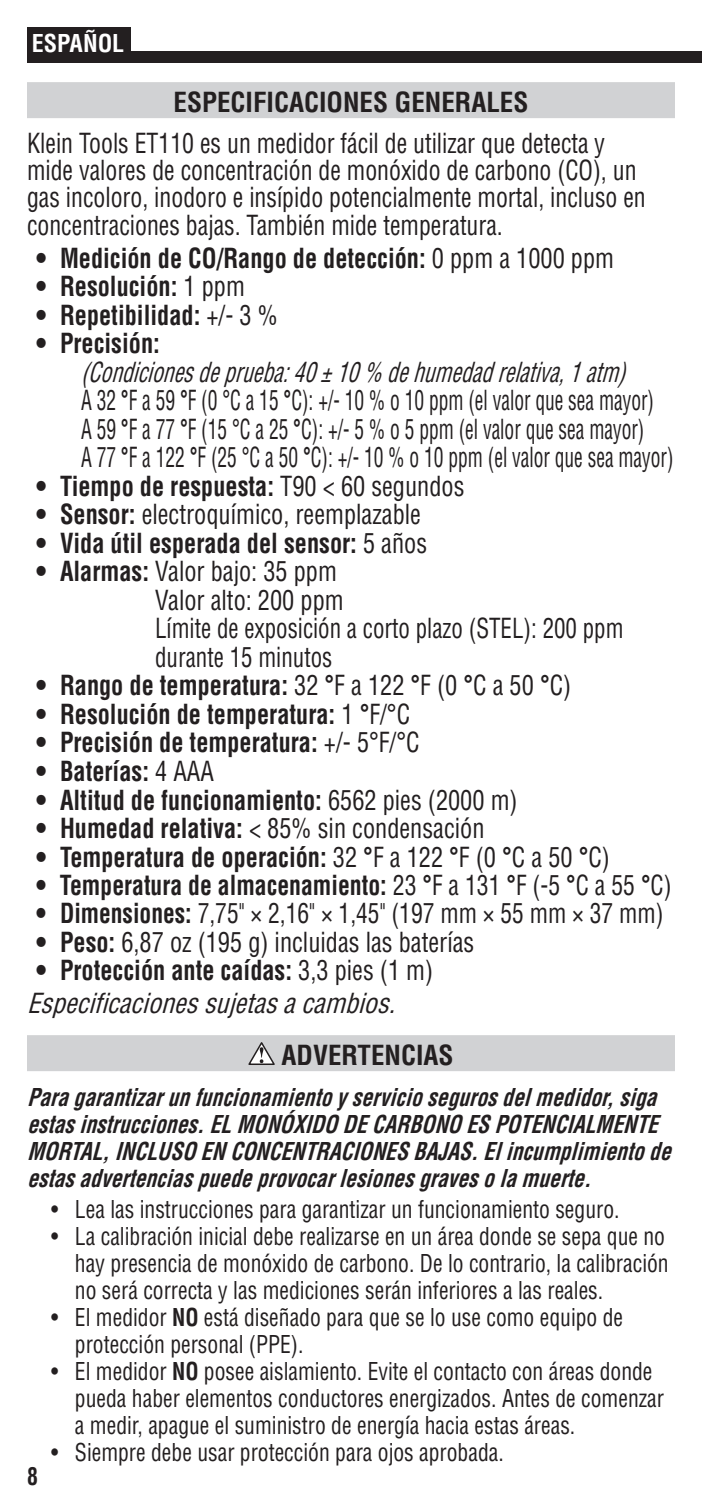
<style>
.page{position:relative;width:702px;height:1512px;background:#fff}
.page>*{position:absolute;margin:0;border:0;box-sizing:border-box;transform-origin:0 0}
.t1{font:700 condensed 27px "Helvetica LT Std";color:#231f20;scale:.9 1}
.t2{font:condensed 27px/28.5px "Helvetica LT Std";color:#231f20;scale:.72 1}
.t3{font:condensed 27px/28.5px "Helvetica LT Std";color:#231f20;scale:.9 1}
.t4{font:condensed 27px/27.6px "Helvetica LT Std";color:#231f20;scale:.88 1}
.t5{font:italic condensed 27px/32.7px "Helvetica LT Std";color:#231f20}
.t6{font:700 condensed 27px "Helvetica LT Std";color:#231f20;scale:.88 1}
.t7{font:condensed 27px "Helvetica LT Std";color:#231f20;scale:.87 1}
.t8{font:700 condensed 27px "Helvetica LT Std";color:#231f20}
.t9{font:condensed 24px/27px "Helvetica LT Std";color:#231f20;scale:.9 1}
.t10{font:italic 700 condensed 24px/27px "Helvetica LT Std";color:#231f20;scale:.9 1}
.t11{font:700 condensed 24px "Helvetica LT Std";color:#fff}
.t12{font:700 condensed 24px "Helvetica LT Std";color:#231f20;scale:.9 1}
.s1{font-weight:400}
.s2{font-style:italic}
.s3{font-weight:700}
.s4{font-weight:700;font-style:normal}
.s5{font-style:normal}
</style>
<div class="page">
<div style="left:27px;top:51px;width:675px;height:12px;background:#231f20"></div>
<div style="left:27px;top:27px;width:104px;height:33px;background:#231f20"></div>
<div style="left:27px;top:82px;width:648px;height:36px;background:#d1d2d4"></div>
<div style="left:27px;top:1035px;width:648px;height:36px;background:#d1d2d4"></div>
<svg style="left:248px;top:1042px;width:27px;height:23px"></svg>
<p class="t11" style="left:32px;top:28px;width:94px">ESPAÑOL</p>
<p class="t8" style="left:174px;top:85px;width:356px">ESPECIFICACIONES GENERALES</p>
<p class="t4" style="left:27px;top:129px;width:705px">Klein Tools ET110 es un medidor fácil de utilizar que detecta y mide valores de concentración de monóxido de carbono (CO), un gas incoloro, inodoro e insípido potencialmente mortal, incluso en concentraciones bajas. También mide temperatura.</p>
<p class="t1" style="left:36px;top:241px;width:644px">• Medición de CO/Rango de detección: <span class="s1">0 ppm a 1000 ppm</span></p>
<p class="t1" style="left:36px;top:270px;width:234px">• Resolución: <span class="s1">1 ppm</span></p>
<p class="t1" style="left:36px;top:298px;width:270px">• Repetibilidad: <span class="s1">+/- 3 %</span></p>
<p class="t1" style="left:36px;top:327px;width:139px">• Precisión:</p>
<p class="t2" style="left:81px;top:358px;width:825px"><span class="s2">(Condicionesdeprueba:40±10% dehumedadrelativa,1atm)<br></span>A 32 <span class="s3">°</span>F a 59 <span class="s3">°</span>F (0 °C a 15 <span class="s3">°</span>C): +/- 10 % o 10 ppm (el valor que sea mayor)<br>A 59 <span class="s3">°</span>F a 77 <span class="s3">°</span>F (15 °C a 25 <span class="s3">°</span>C): +/- 5 % o 5 ppm (el valor que sea mayor)<br>A 77 <span class="s3">°</span>F a 122 <span class="s3">°</span>F (25 °C a 50 <span class="s3">°</span>C): +/- 10 % o 10 ppm (el valor que sea mayor)</p>
<p class="t1" style="left:36px;top:469px;width:478px">• Tiempo de respuesta: <span class="s1">T90 &lt; 60 segundos</span></p>
<p class="t3" style="left:36px;top:500px;width:429px"><span class="s3">• Sensor:</span> electroquímico, reemplazable</p>
<p class="t1" style="left:36px;top:526px;width:436px">• Vida útil esperada del sensor: <span class="s1">5 años</span></p>
<p class="t3" style="left:155px;top:557px;width:522px;text-indent:-119px"><span class="s3">• Alarmas:</span> Valor bajo: 35 ppm<br>Valor alto: 200 ppm<br>Límite de exposición a corto plazo (STEL): 200 ppm durante 15 minutos</p>
<p class="t1" style="left:36px;top:669px;width:596px">• Rango de temperatura: <span class="s1">32</span> °<span class="s1">F a 122</span> °<span class="s1">F (0</span> °<span class="s1">C a 50</span> °<span class="s1">C)</span></p>
<p class="t1" style="left:36px;top:697px;width:417px">• Resolución de temperatura: <span class="s1">1</span> °<span class="s1">F/°C</span></p>
<p class="t1" style="left:36px;top:726px;width:428px">• Precisión de temperatura: <span class="s1">+/- 5°F/°C</span></p>
<p class="t1" style="left:36px;top:754px;width:199px">• Baterías: <span class="s1">4 AAA</span></p>
<p class="t1" style="left:36px;top:783px;width:537px">• Altitud de funcionamiento: <span class="s1">6562 pies (2000 m)</span></p>
<p class="t3" style="left:36px;top:814px;width:500px"><span class="s3">• Humedad relativa:</span> &lt; 85% sin condensación</p>
<p class="t1" style="left:36px;top:840px;width:639px">• Temperatura de operación: <span class="s1">32</span> °<span class="s1">F a 122</span> °<span class="s1">F (0</span> °<span class="s1">C a 50</span> °<span class="s1">C)</span></p>
<p class="t6" style="left:36px;top:868px;width:724px">• Temperatura de almacenamiento: <span class="s1">23</span> °<span class="s1">F a 131</span> °<span class="s1">F (-5</span> °<span class="s1">C a 55</span> °<span class="s1">C)</span></p>
<p class="t7" style="left:36px;top:897px;width:723px"><span class="s3">• Dimensiones:</span> 7,75" × 2,16" × 1,45" (197 mm × 55 mm × 37 mm)</p>
<p class="t3" style="left:36px;top:928px;width:489px"><span class="s3">• Peso:</span> 6,87 oz (195 g) incluidas las baterías</p>
<p class="t5" style="left:27px;top:954px;width:408px;text-indent:9px"><span class="s4">• Protección ante caídas:</span> <span class="s5">3,3 pies (1 m)<br></span>Especificacionessujetasacambios.</p>
<p class="t8" style="left:282px;top:1038px;width:174px">ADVERTENCIAS</p>
<p class="t10" style="left:27px;top:1083px;width:725px">Paragarantizarunfuncionamientoyserviciosegurosdelmedidor,siga estasinstrucciones.ELMONÓXIDODECARBONOESPOTENCIALMENTE MORTAL,INCLUSOENCONCENTRACIONESBAJAS.Elincumplimientode estasadvertenciaspuedeprovocarlesionesgravesolamuerte.</p>
<p class="t9" style="left:51px;top:1196px;width:633px">• Lea las instrucciones para garantizar un funcionamiento seguro.</p>
<p class="t9" style="left:75px;top:1223px;width:661px;text-indent:-24px">• La calibración inicial debe realizarse en un área donde se sepa que no hay presencia de monóxido de carbono. De lo contrario, la calibración no será correcta y las mediciones serán inferiores a las reales.</p>
<p class="t9" style="left:75px;top:1304px;width:611px;text-indent:-24px">• El medidor <span class="s3">NO</span> está diseñado para que se lo use como equipo de protección personal (PPE).</p>
<p class="t9" style="left:75px;top:1358px;width:656px;text-indent:-24px">• El medidor <span class="s3">NO</span> posee aislamiento. Evite el contacto con áreas donde pueda haber elementos conductores energizados. Antes de comenzar a medir, apague el suministro de energía hacia estas áreas.</p>
<p class="t9" style="left:51px;top:1439px;width:505px">• Siempre debe usar protección para ojos aprobada.</p>
<p class="t12" style="left:27px;top:1461px;width:14px">8</p>
</div>
